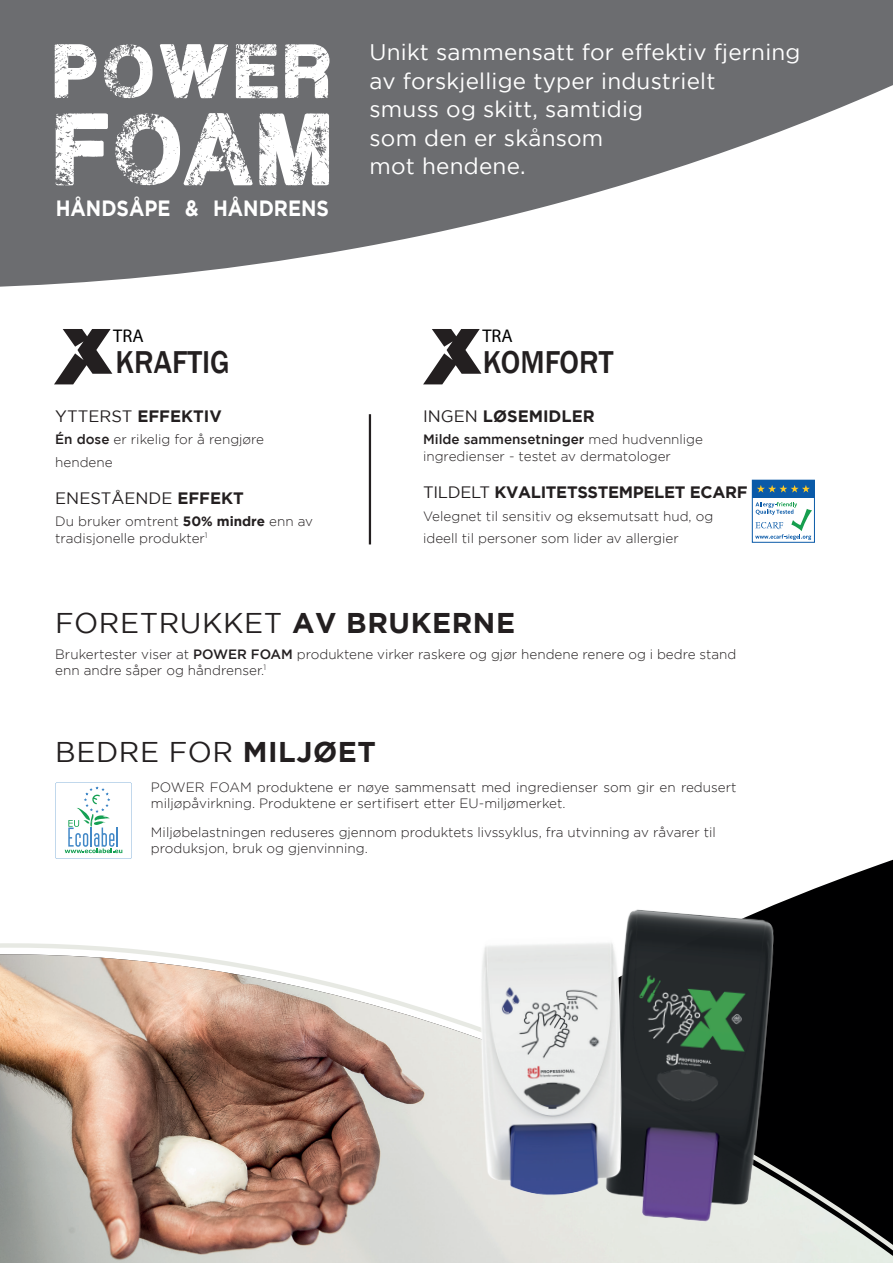
<style>
.page{position:relative;width:893px;height:1263px;background:#fff}
.page>*{position:absolute;margin:0;border:0;box-sizing:border-box;transform-origin:0 0}
.t1{font:500 32.55px "Franklin Gothic";color:#231f20;scale:.93 1}
.t2{font:28.5px "Gotham";letter-spacing:.02em;color:#231f20}
.t3{font:22.5px/28.5px "Gotham";letter-spacing:.01em;color:#fff}
.t4{font:700 22.05px "Gotham";color:#fff;scale:.88 1}
.t5{font:18.45px "Myriad Pro";color:#000001}
.t6{font:700 16.5px "Gotham";color:#231f20}
.t7{font:700 16.5px "Gotham";letter-spacing:-.02em;color:#231f20}
.t8{font:16.5px "Gotham";color:#231f20}
.t9{font:300 13.5px/16.2px "Gotham";color:#231f20}
.t10{font:500 13.5px "Gotham";color:#231f20}
.s1{font-weight:400}
.s2{font-weight:500}
.s3{font-weight:700}
.s4{font-weight:300}
</style>
<div class="page">
<svg style="left:55px;top:782px;width:77px;height:77px"></svg>
<svg style="left:789px;top:859px;width:104px;height:79px;fill:#000001"></svg>
<svg style="left:0;top:0;width:893px;height:287px;fill:#6c6d70"></svg>
<svg style="left:884px;top:0;width:3px;height:85px"></svg>
<div style="left:752px;top:480px;width:63px;height:63px;border:1px solid #0a5aa8"></div>
<div style="left:752px;top:480px;width:63px;height:18px;background:#0a5aa8"></div>
<svg style="left:757px;top:485px;width:53px;height:7px"></svg>
<svg style="left:755px;top:502px;width:57px;height:38px"></svg>
<img style="left:0;top:954px;width:893px;height:309px">
<hr style="left:369px;top:414px;width:2px;height:130px;background:#231f20">
<svg style="left:55px;top:44px;width:41px;height:54px"></svg>
<svg style="left:104px;top:44px;width:49px;height:54px"></svg>
<svg style="left:160px;top:44px;width:68px;height:54px"></svg>
<svg style="left:236px;top:44px;width:42px;height:54px"></svg>
<svg style="left:285px;top:44px;width:44px;height:54px"></svg>
<svg style="left:56px;top:113px;width:52px;height:72px"></svg>
<svg style="left:115px;top:113px;width:138px;height:72px"></svg>
<svg style="left:259px;top:113px;width:70px;height:72px"></svg>
<div style="left:887px;top:0;width:6px;height:85px;background:#6c6d70"></div>
<img style="left:589px;top:899px;width:200px;height:341px">
<img style="left:465px;top:923px;width:172px;height:286px">
<svg style="left:54px;top:329px;width:58px;height:55px"></svg>
<svg style="left:423px;top:329px;width:58px;height:55px"></svg>
<p class="t4" style="left:56px;top:195px;width:312px">HÅNDSÅPE &amp; HÅNDRENS</p>
<p class="t3" style="left:369px;top:38px;width:432px">Unikt sammensatt for effektiv fjerning av forskjellige typer industrielt</p>
<p class="t3" style="left:369px;top:95px;width:275px">smuss og skitt, samtidig</p>
<p class="t3" style="left:369px;top:123px;width:235px">som den er skånsom</p>
<p class="t3" style="left:369px;top:152px;width:158px">mot hendene.</p>
<h3 class="t5" style="left:113px;top:325px;width:32px">TRA</h3>
<p class="t1" style="left:116px;top:342px;width:124px">KRAFTIG</p>
<p class="t6" style="left:55px;top:407px;width:168px"><span class="s1">YTTERST</span> EFFEKTIV</p>
<p class="t9" style="left:55px;top:431px;width:210px"><span class="s2">Én dose</span> er rikelig for å rengjøre</p>
<p class="t9" style="left:55px;top:454px;width:59px">hendene</p>
<p class="t8" style="left:55px;top:489px;width:190px">ENESTÅENDE <span class="s3">EFFEKT</span></p>
<p class="t9" style="left:55px;top:513px;width:259px">Du bruker omtrent <span class="s3">50% mindre</span> enn av</p>
<p class="t9" style="left:55px;top:530px;width:154px">tradisjonelle produkter<sup>1</sup></p>
<h3 class="t5" style="left:482px;top:325px;width:32px">TRA</h3>
<p class="t1" style="left:483px;top:342px;width:142px">KOMFORT</p>
<p class="t6" style="left:423px;top:407px;width:173px"><span class="s1">INGEN</span> LØSEMIDLER</p>
<p class="t10" style="left:423px;top:432px;width:281px">Milde sammensetninger <span class="s4">med hudvennlige</span></p>
<p class="t9" style="left:423px;top:448px;width:249px">ingredienser - testet av dermatologer</p>
<p class="t7" style="left:423px;top:483px;width:326px"><span class="s1">TILDELT</span> KVALITETSSTEMPELET ECARF</p>
<p class="t9" style="left:423px;top:508px;width:292px">Velegnet til sensitiv og eksemutsatt hud, og</p>
<p class="t9" style="left:423px;top:530px;width:257px">ideell til personer som lider av allergier</p>
<p class="t2" style="left:55px;top:607px;width:461px">FORETRUKKET <span class="s3">AV BRUKERNE</span></p>
<p class="t9" style="left:55px;top:645px;width:683px">Brukertester viser at <span class="s2">POWER FOAM</span> produktene virker raskere og gjør hendene renere og i bedre stand enn andre såper og håndrenser.<sup>1</sup></p>
<p class="t2" style="left:55px;top:736px;width:322px">BEDRE FOR <span class="s3">MILJØET</span></p>
<p class="t9" style="left:151px;top:779px;width:587px">POWER FOAM produktene er nøye sammensatt med ingredienser som gir en redusert miljøpåvirkning. Produktene er sertifisert etter EU-miljømerket.</p>
<p class="t9" style="left:151px;top:824px;width:566px">Miljøbelastningen reduseres gjennom produktets livssyklus, fra utvinning av råvarer til produksjon, bruk og gjenvinning.</p>
</div>
